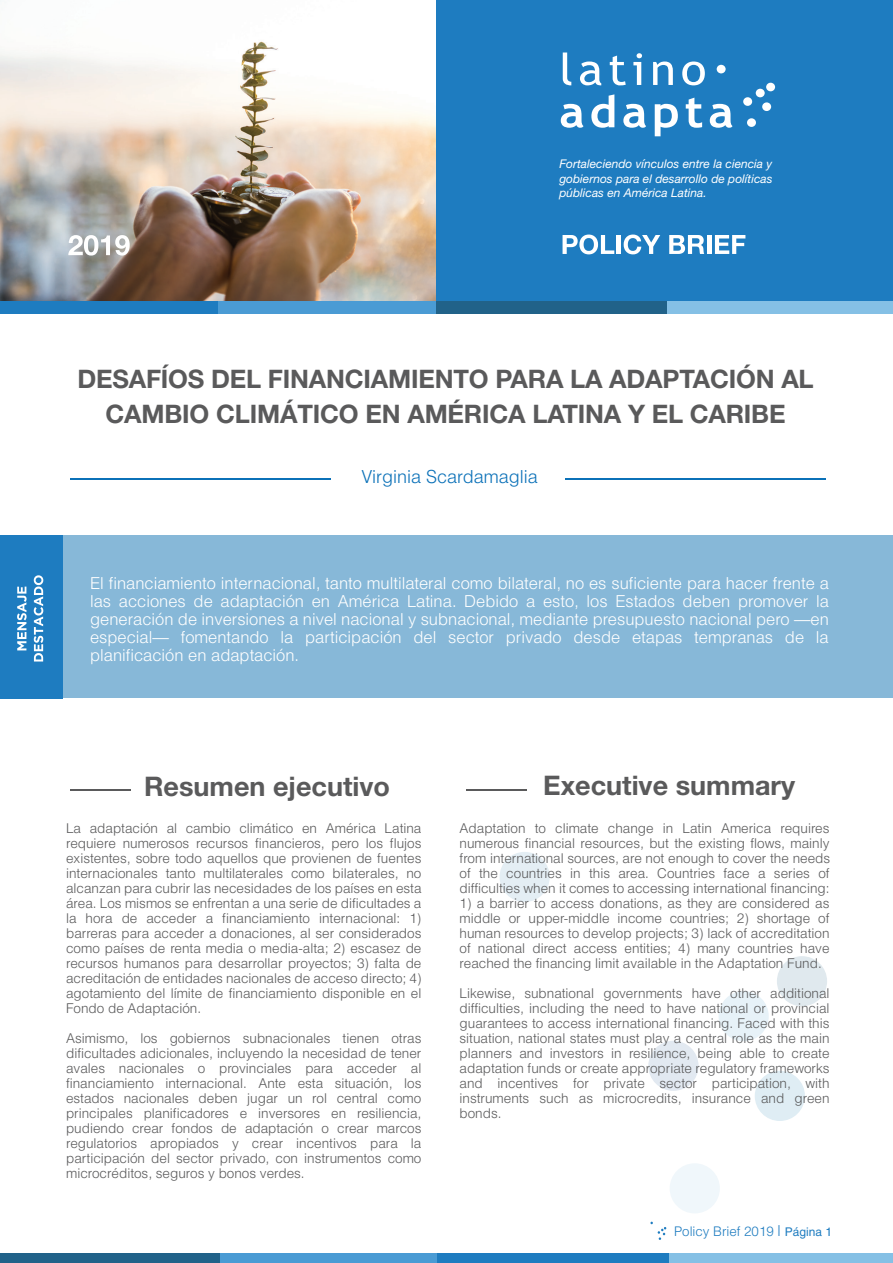
<style>
.page{position:relative;width:893px;height:1263px;background:#fff}
.page>*{position:absolute;margin:0;border:0;box-sizing:border-box;transform-origin:0 0}
.t1{font:700 27px "Helvetica 75";color:#5a5a5b}
.t2{font:700 25.5px/34.5px "Helvetica 75";letter-spacing:-.01em;color:#5a5a5b;text-align:center}
.t3{font:300 18px "Helvetica";color:#0b71b8}
.t4{font:300 16.5px/18px "Helvetica";color:#fff;text-align:justify}
.t5{font:300 13.5px/15px "Helvetica";color:#5a5a5b;text-align:justify}
.t6{font:300 13.2px "Helvetica";color:#1e7cc0}
.t7{font:italic 12px/14.4px "Helvetica Neue LT Std";color:#fff;text-align:justify}
.s1{font-size:14.7px}
.s2{font-weight:400;font-size:12px}
</style>
<div class="page">
<div style="left:670px;top:1163px;width:50px;height:50px;background:#f0f7fb;border-radius:50%"></div>
<div style="left:777px;top:956px;width:50px;height:50px;background:#e0e9ee;border-radius:50%"></div>
<div style="left:648px;top:1041px;width:50px;height:50px;background:#e2e9f1;border-radius:50%"></div>
<div style="left:718px;top:991px;width:51px;height:50px;background:#e7f2f8;border-radius:50%"></div>
<div style="left:755px;top:1071px;width:50px;height:50px;background:#dfedf4;border-radius:50%"></div>
<div style="left:500px;top:852px;width:50px;height:50px;background:#e4eef4;border-radius:50%"></div>
<img style="left:0;top:0;width:436px;height:302px">
<hr style="left:70px;top:789px;width:61px;height:1px;background:#5a5a5b">
<hr style="left:466px;top:789px;width:61px;height:1px;background:#5a5a5b">
<div style="left:63px;top:535px;width:830px;height:163px;background:#87b8d8"></div>
<div style="left:0;top:535px;width:63px;height:163px;background:#1e7cc0"></div>
<svg style="left:17px;top:587px;width:10px;height:63px"></svg>
<svg style="left:34px;top:575px;width:9px;height:86px"></svg>
<hr style="left:70px;top:479px;width:260px;height:1px;background:#0b71b8">
<hr style="left:566px;top:479px;width:260px;height:1px;background:#0b71b8">
<div style="left:0;top:1253px;width:220px;height:10px;background:#216289"></div>
<div style="left:220px;top:1253px;width:217px;height:10px;background:#4a9bd4"></div>
<div style="left:437px;top:1253px;width:232px;height:10px;background:#1e7cc0"></div>
<div style="left:669px;top:1253px;width:224px;height:10px;background:#85c0e5"></div>
<svg style="left:650px;top:1222px;width:16px;height:18px"></svg>
<div style="left:436px;top:0;width:457px;height:303px;background:#1e7cc0"></div>
<svg style="left:563px;top:53px;width:8px;height:32px"></svg>
<svg style="left:580px;top:62px;width:21px;height:23px"></svg>
<svg style="left:610px;top:56px;width:16px;height:29px"></svg>
<svg style="left:633px;top:53px;width:9px;height:32px"></svg>
<svg style="left:653px;top:62px;width:20px;height:23px"></svg>
<svg style="left:682px;top:62px;width:23px;height:23px"></svg>
<svg style="left:561px;top:104px;width:22px;height:24px"></svg>
<svg style="left:591px;top:94px;width:23px;height:34px"></svg>
<svg style="left:623px;top:104px;width:23px;height:24px"></svg>
<svg style="left:655px;top:104px;width:23px;height:32px"></svg>
<svg style="left:686px;top:98px;width:16px;height:30px"></svg>
<svg style="left:710px;top:104px;width:22px;height:24px"></svg>
<div style="left:747px;top:118px;width:9px;height:9px;background:#fff;border-radius:50%"></div>
<div style="left:766px;top:83px;width:9px;height:8px;background:#fff;border-radius:50%"></div>
<div style="left:743px;top:97px;width:9px;height:9px;background:#fff;border-radius:50%"></div>
<div style="left:756px;top:89px;width:9px;height:8px;background:#fff;border-radius:50%"></div>
<div style="left:762px;top:102px;width:9px;height:9px;background:#fff;border-radius:50%"></div>
<div style="left:717px;top:65px;width:9px;height:8px;background:#fff;border-radius:50%"></div>
<div style="left:0;top:302px;width:218px;height:12px;background:#1e7cc0"></div>
<div style="left:218px;top:302px;width:218px;height:12px;background:#4a9bd4"></div>
<div style="left:436px;top:302px;width:232px;height:12px;background:#216289"></div>
<div style="left:667px;top:302px;width:226px;height:12px;background:#85c0e5"></div>
<svg style="left:68px;top:235px;width:62px;height:21px"></svg>
<svg style="left:563px;top:235px;width:51px;height:19px"></svg>
<hr style="left:617px;top:235px;width:4px;height:19px;background:#fff">
<svg style="left:624px;top:235px;width:36px;height:19px"></svg>
<svg style="left:669px;top:235px;width:35px;height:19px"></svg>
<hr style="left:707px;top:235px;width:4px;height:19px;background:#fff">
<svg style="left:715px;top:235px;width:30px;height:19px"></svg>
<p class="t7" style="left:559px;top:157px;width:215px">Fortaleciendo vínculos entre la ciencia y gobiernos para el desarrollo de políticas públicas en América Latina.</p>
<h2 class="t2" style="left:77px;top:361px;width:738px">DESAFÍOS DEL FINANCIAMIENTO PARA LA ADAPTACIÓN AL<br>CAMBIO CLIMÁTICO EN AMÉRICA LATINA Y EL CARIBE</h2>
<h3 class="t3" style="left:361px;top:466px;width:178px">Virginia Scardamaglia</h3>
<p class="t4" style="left:90px;top:574px;width:740px">El financiamiento internacional, tanto multilateral como bilateral, no es suficiente para hacer frente a las acciones de adaptación en América Latina. Debido a esto, los Estados deben promover la generación de inversiones a nivel nacional y subnacional, mediante presupuesto nacional pero —en especial— fomentando la participación del sector privado desde etapas tempranas de la planificación en adaptación.</p>
<h1 class="t1" style="left:144px;top:770px;width:247px">Resumen ejecutivo</h1>
<h1 class="t1" style="left:543px;top:768px;width:253px">Executive summary</h1>
<p class="t5" style="left:66px;top:820px;width:357px">La adaptación al cambio climático en América Latina requiere numerosos recursos financieros, pero los flujos existentes, sobre todo aquellos que provienen de fuentes internacionales tanto multilaterales como bilaterales, no alcanzan para cubrir las necesidades de los países en esta área. Los mismos se enfrentan a una serie de dificultades a la hora de acceder a financiamiento internacional: 1) barreras para acceder a donaciones, al ser considerados como países de renta media o media-alta; 2) escasez de recursos humanos para desarrollar proyectos; 3) falta de acreditación de entidades nacionales de acceso directo; 4) agotamiento del límite de financiamiento disponible en el Fondo de Adaptación.</p>
<p class="t5" style="left:66px;top:1030px;width:357px">Asimismo, los gobiernos subnacionales tienen otras dificultades adicionales, incluyendo la necesidad de tener avales nacionales o provinciales para acceder al financiamiento internacional. Ante esta situación, los estados nacionales deben jugar un rol central como principales planificadores e inversores en resiliencia, pudiendo crear fondos de adaptación o crear marcos regulatorios apropiados y crear incentivos para la participación del sector privado, con instrumentos como microcréditos, seguros y bonos verdes.</p>
<p class="t5" style="left:460px;top:820px;width:372px">Adaptation to climate change in Latin America requires numerous financial resources, but the existing flows, mainly from international sources, are not enough to cover the needs of the countries in this area. Countries face a series of difficulties when it comes to accessing international financing:</p>
<p class="t5" style="left:460px;top:895px;width:371px">1) a barrier to access donations, as they are considered as middle or upper-middle income countries; 2) shortage of human resources to develop projects; 3) lack of accreditation of national direct access entities; 4) many countries have reached the financing limit available in the Adaptation Fund.</p>
<p class="t5" style="left:460px;top:985px;width:372px">Likewise, subnational governments have other additional difficulties, including the need to have national or provincial guarantees to access international financing. Faced with this situation, national states must play a central role as the main planners and investors in resilience, being able to create adaptation funds or create appropriate regulatory frameworks and incentives for private sector participation, with instruments such as microcredits, insurance and green bonds.</p>
<p class="t6" style="left:674px;top:1223px;width:159px">Policy Brief 2019 <span class="s1">|</span> <span class="s2">Página 1</span></p>
</div>
